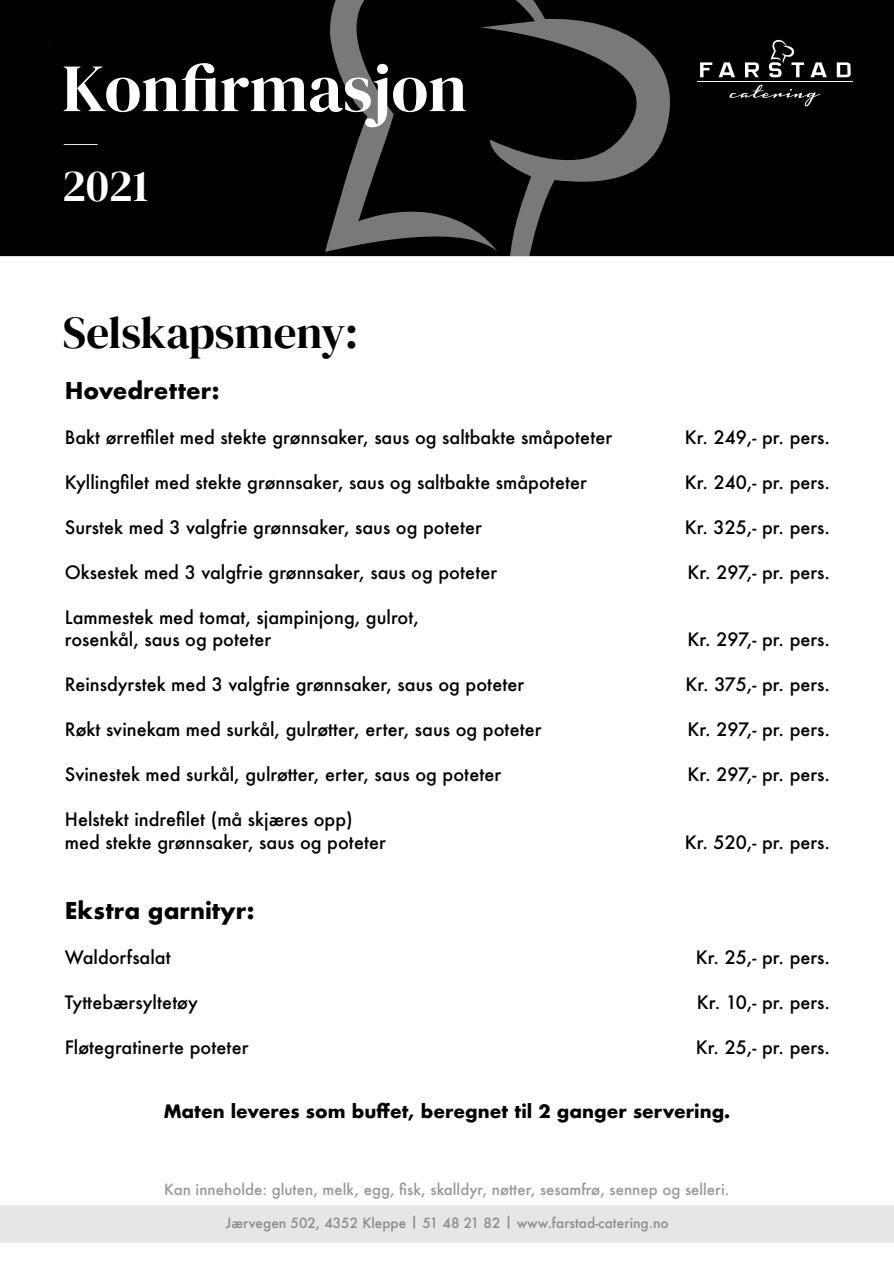
<style>
.page{position:relative;width:894px;height:1263px;background:#fff}
.page>*{position:absolute;margin:0;border:0;box-sizing:border-box;transform-origin:0 0}
.t1{font:67.5px "DM Serif Display";color:#fff}
.t2{font:45px "DM Serif Display";color:#000}
.t3{font:45px/45px "DM Serif Display";color:#fff}
.t4{font:700 22.5px "Futura";color:#000}
.t5{font:500 18px/22.5px "Futura";color:#000}
.t6{font:700 18px "Futura";color:#000}
.t7{font:500 15px "Futura";color:#999}
.t8{font:500 13.65px "Futura";color:#8c8c8c}
</style>
<div class="page">
<div style="left:0;top:0;width:893px;height:256px;background:#000"></div>
<svg style="left:324px;top:0;width:364px;height:256px;background:#1c1c1c"></svg>
<div style="left:0;top:1204px;width:893px;height:38px;background:#e6e6e6"></div>
<hr style="left:697px;top:81px;width:155px;height:1px;background:#fff">
<svg style="left:699px;top:62px;width:13px;height:15px"></svg>
<svg style="left:718px;top:62px;width:16px;height:15px"></svg>
<svg style="left:744px;top:62px;width:14px;height:15px"></svg>
<svg style="left:768px;top:39px;width:35px;height:38px"></svg>
<svg style="left:810px;top:62px;width:16px;height:15px"></svg>
<svg style="left:836px;top:62px;width:14px;height:15px"></svg>
<svg style="left:729px;top:85px;width:91px;height:21px;background:#1d1d1d"></svg>
<h1 class="t1" style="left:62px;top:41px;width:406px">Konfirmasjon</h1>
<h2 class="t3" style="left:62px;top:118px;width:88px">—<br>2021</h2>
<h2 class="t2" style="left:63px;top:301px;width:297px">Selskapsmeny:</h2>
<p class="t4" style="left:65px;top:380px;width:156px">Hovedretter:</p>
<p class="t5" style="left:65px;top:427px;width:548px">Bakt ørretfilet med stekte grønnsaker, saus og saltbakte småpoteter</p>
<p class="t5" style="left:684px;top:427px;width:147px">Kr. 249,- pr. pers.</p>
<p class="t5" style="left:65px;top:472px;width:523px">Kyllingfilet med stekte grønnsaker, saus og saltbakte småpoteter</p>
<p class="t5" style="left:684px;top:472px;width:147px">Kr. 240,- pr. pers.</p>
<p class="t5" style="left:65px;top:517px;width:418px">Surstek med 3 valgfrie grønnsaker, saus og poteter</p>
<p class="t5" style="left:684px;top:517px;width:147px">Kr. 325,- pr. pers.</p>
<p class="t5" style="left:65px;top:562px;width:433px">Oksestek med 3 valgfrie grønnsaker, saus og poteter</p>
<p class="t5" style="left:687px;top:562px;width:144px">Kr. 297,- pr. pers.</p>
<p class="t5" style="left:65px;top:607px;width:355px">Lammestek med tomat, sjampinjong, gulrot, rosenkål, saus og poteter</p>
<p class="t5" style="left:687px;top:630px;width:144px">Kr. 297,- pr. pers.</p>
<p class="t5" style="left:65px;top:675px;width:461px">Reinsdyrstek med 3 valgfrie grønnsaker, saus og poteter</p>
<p class="t5" style="left:685px;top:675px;width:146px">Kr. 375,- pr. pers.</p>
<p class="t5" style="left:65px;top:720px;width:478px">Røkt svinekam med surkål, gulrøtter, erter, saus og poteter</p>
<p class="t5" style="left:687px;top:720px;width:144px">Kr. 297,- pr. pers.</p>
<p class="t5" style="left:65px;top:765px;width:438px">Svinestek med surkål, gulrøtter, erter, saus og poteter</p>
<p class="t5" style="left:687px;top:765px;width:144px">Kr. 297,- pr. pers.</p>
<p class="t5" style="left:65px;top:810px;width:322px">Helstekt indrefilet (må skjæres opp) med stekte grønnsaker, saus og poteter</p>
<p class="t5" style="left:684px;top:832px;width:147px">Kr. 520,- pr. pers.</p>
<p class="t4" style="left:65px;top:900px;width:191px">Ekstra garnityr:</p>
<p class="t5" style="left:65px;top:948px;width:107px">Waldorfsalat</p>
<p class="t5" style="left:695px;top:948px;width:136px">Kr. 25,- pr. pers.</p>
<p class="t5" style="left:65px;top:993px;width:135px">Tyttebærsyltetøy</p>
<p class="t5" style="left:696px;top:993px;width:135px">Kr. 10,- pr. pers.</p>
<p class="t5" style="left:65px;top:1038px;width:185px">Fløtegratinerte poteter</p>
<p class="t5" style="left:695px;top:1038px;width:136px">Kr. 25,- pr. pers.</p>
<p class="t6" style="left:163px;top:1103px;width:568px">Maten leveres som buffet, beregnet til 2 ganger servering.</p>
<p class="t7" style="left:164px;top:1182px;width:566px">Kan inneholde: gluten, melk, egg, fisk, skalldyr, nøtter, sesamfrø, sennep og selleri.</p>
<p class="t8" style="left:226px;top:1216px;width:444px">Jærvegen 502, 4352 Kleppe | 51 48 21 82 | www.farstad-catering.no</p>
</div>
